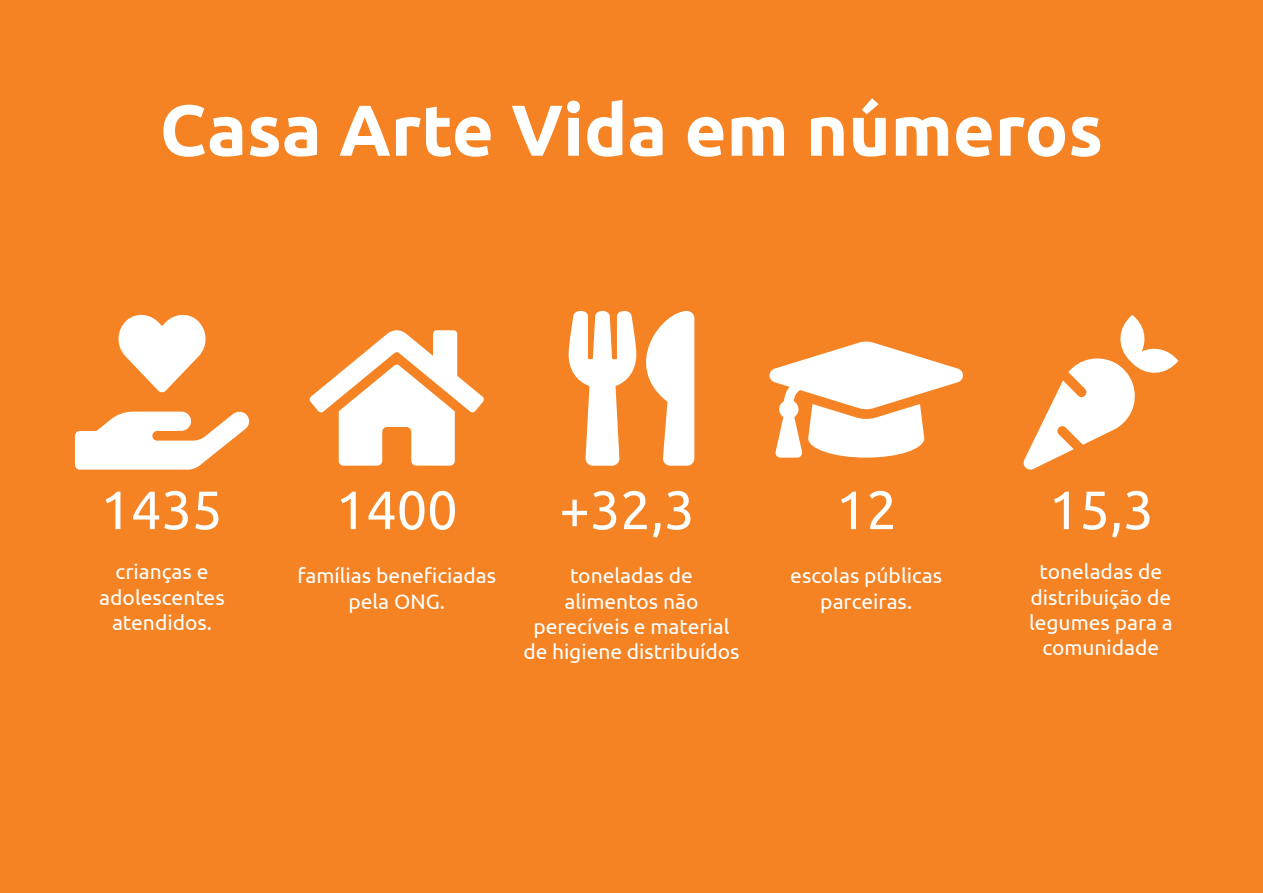
<style>
.page{position:relative;width:1263px;height:893px;background:#f58323}
.page>*{position:absolute;margin:0;border:0;box-sizing:border-box;transform-origin:0 0}
.t1{font:700 72px "Ubuntu";color:#fff}
.t2{font:54px "Ubuntu";color:#fff}
.t3{font:21px/25.2px "Ubuntu";color:#fff;text-align:center}
</style>
<div class="page">
<svg style="left:75px;top:315px;width:174px;height:155px"></svg>
<svg style="left:309px;top:330px;width:175px;height:136px"></svg>
<svg style="left:569px;top:311px;width:125px;height:155px"></svg>
<svg style="left:769px;top:341px;width:194px;height:117px"></svg>
<svg style="left:1023px;top:315px;width:155px;height:155px"></svg>
<h1 class="t1" style="left:160px;top:86px;width:945px">Casa Arte Vida em números</h1>
<h2 class="t2" style="left:101px;top:477px;width:123px">1435</h2>
<p class="t3" style="left:99px;top:559px;width:127px">crianças e adolescentes atendidos.</p>
<h2 class="t2" style="left:336px;top:477px;width:123px">1400</h2>
<p class="t3" style="left:297px;top:563px;width:200px">famílias beneficiadas pela ONG.</p>
<h2 class="t2" style="left:559px;top:477px;width:137px">+32,3</h2>
<p class="t3" style="left:523px;top:563px;width:218px">toneladas de alimentos não perecíveis e material de higiene distribuídos</p>
<h2 class="t2" style="left:836px;top:477px;width:62px">12</h2>
<p class="t3" style="left:790px;top:563px;width:153px">escolas públicas parceiras.</p>
<h2 class="t2" style="left:1049px;top:477px;width:106px">15,3</h2>
<p class="t3" style="left:1029px;top:559px;width:145px">toneladas de distribuição de legumes para a comunidade</p>
</div>
